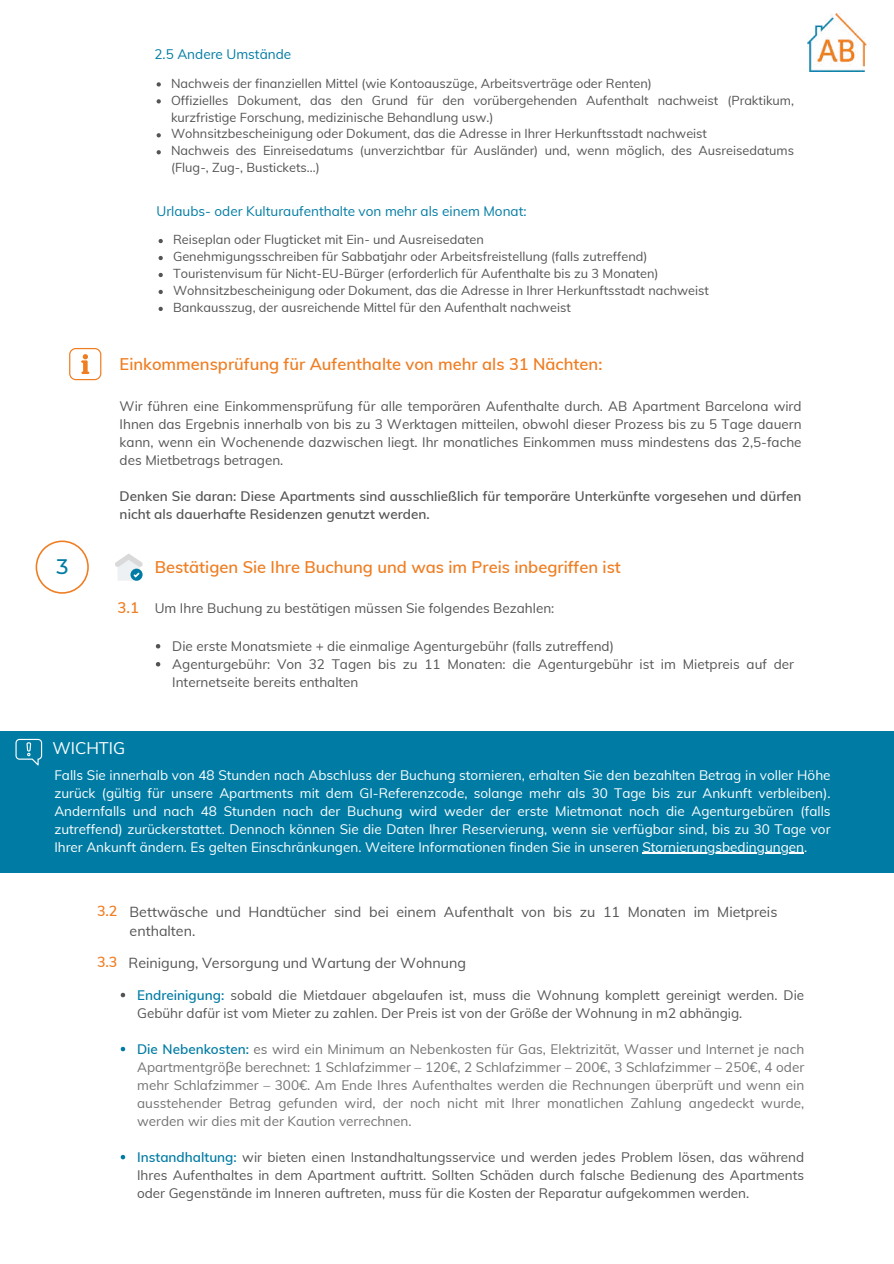
<style>
.page{position:relative;width:894px;height:1264px;background:#fff}
.page>*{position:absolute;margin:0;border:0;box-sizing:border-box;transform-origin:0 0}
.t1{font:500 21px "Montserrat";color:#007ca4}
.t2{font:600 16.5px "Muli";color:#ef7d21}
.t3{font:16.5px "Muli";color:#fff}
.t4{font:14.25px/19.2px "Muli";color:#545454}
.t5{font:13.5px/18px "Muli";color:#545454;text-align:justify}
.t6{font:13.5px/18px "Muli";color:#fff;text-align:justify}
.t7{font:13.5px/18px "Muli";color:#737373;text-align:justify}
.t8{font:600 13.5px/18px "Muli";color:#545454}
.t9{font:13.5px "Muli";color:#007ca4}
.t10{font:12.75px/17px "Muli";color:#545454}
.s1{font-weight:600;font-size:15px;color:#ef7d21}
.s2{font-weight:600;color:#ef7d21}
.s3{font-weight:600;color:#007ca4}
.s4{font-family:"Noto Sans"}
</style>
<div class="page">
<img style="left:807px;top:14px;width:60px;height:57px">
<svg style="left:156px;top:82px;width:5px;height:4px"></svg>
<svg style="left:156px;top:99px;width:5px;height:4px"></svg>
<svg style="left:156px;top:133px;width:5px;height:4px"></svg>
<svg style="left:156px;top:150px;width:5px;height:4px"></svg>
<svg style="left:158px;top:239px;width:5px;height:4px"></svg>
<svg style="left:158px;top:256px;width:5px;height:4px"></svg>
<svg style="left:158px;top:273px;width:5px;height:4px"></svg>
<svg style="left:158px;top:290px;width:5px;height:4px"></svg>
<svg style="left:158px;top:307px;width:5px;height:4px"></svg>
<svg style="left:69px;top:348px;width:32px;height:32px"></svg>
<svg style="left:36px;top:540px;width:53px;height:53px"></svg>
<svg style="left:115px;top:553px;width:28px;height:27px"></svg>
<svg style="left:156px;top:644px;width:4px;height:4px"></svg>
<svg style="left:156px;top:662px;width:4px;height:4px"></svg>
<svg style="left:121px;top:992px;width:4px;height:5px"></svg>
<svg style="left:121px;top:1046px;width:4px;height:5px"></svg>
<svg style="left:121px;top:1154px;width:4px;height:5px"></svg>
<div style="left:0;top:730px;width:893px;height:142px;background:#007ca4"></div>
<hr style="left:642px;top:852px;width:161px;height:2px;background:#fff">
<svg style="left:15px;top:739px;width:27px;height:26px"></svg>
<p class="t9" style="left:154px;top:45px;width:138px">2.5 Andere Umstände</p>
<p class="t10" style="left:171px;top:74px;width:624px">Nachweis der finanziellen Mittel (wie Kontoauszüge, Arbeitsverträge oder Renten)<br>Offizielles Dokument, das den Grund für den vorübergehenden Aufenthalt nachweist (Praktikum, kurzfristige Forschung, medizinische Behandlung usw.)<br>Wohnsitzbescheinigung oder Dokument, das die Adresse in Ihrer Herkunftsstadt nachweist<br>Nachweis des Einreisedatums (unverzichtbar für Ausländer) und, wenn möglich, des Ausreisedatums (Flug-, Zug-, Bustickets...)</p>
<p class="t9" style="left:156px;top:202px;width:371px">Urlaubs- oder Kulturaufenthalte von mehr als einem Monat:</p>
<p class="t10" style="left:173px;top:231px;width:537px">Reiseplan oder Flugticket mit Ein- und Ausreisedaten<br>Genehmigungsschreiben für Sabbatjahr oder Arbeitsfreistellung (falls zutreffend)<br>Touristenvisum für Nicht-EU-Bürger (erforderlich für Aufenthalte bis zu 3 Monaten)<br>Wohnsitzbescheinigung oder Dokument, das die Adresse in Ihrer Herkunftsstadt nachweist Bankausszug, der ausreichende Mittel für den Aufenthalt nachweist</p>
<p class="t2" style="left:120px;top:353px;width:484px">Einkommensprüfung für Aufenthalte von mehr als 31 Nächten:</p>
<p class="t5" style="left:120px;top:397px;width:683px">Wir führen eine Einkommensprüfung für alle temporären Aufenthalte durch. AB Apartment Barcelona wird Ihnen das Ergebnis innerhalb von bis zu 3 Werktagen mitteilen, obwohl dieser Prozess bis zu 5 Tage dauern kann, wenn ein Wochenende dazwischen liegt. Ihr monatliches Einkommen muss mindestens das 2,5-fache des Mietbetrags betragen.</p>
<p class="t8" style="left:120px;top:487px;width:683px">Denken Sie daran: Diese Apartments sind ausschließlich für temporäre Unterkünfte vorgesehen und dürfen nicht als dauerhafte Residenzen genutzt werden.</p>
<h1 class="t1" style="left:57px;top:553px;width:14px">3</h1>
<p class="t2" style="left:155px;top:556px;width:467px">Bestätigen Sie Ihre Buchung und was im Preis inbegriffen ist</p>
<p class="t5" style="left:117px;top:599px;width:438px"><span class="s1">3.1</span> Um Ihre Buchung zu bestätigen müssen Sie folgendes Bezahlen:</p>
<p class="t5" style="left:172px;top:636px;width:623px;text-align:left">Die erste Monatsmiete + die einmalige Agenturgebühr (falls zutreffend)<br>Agenturgebühr: Von 32 Tagen bis zu 11 Monaten: die Agenturgebühr ist im Mietpreis auf der<br>Internetseite bereits enthalten</p>
<p class="t3" style="left:52px;top:737px;width:74px">WICHTIG</p>
<p class="t6" style="left:54px;top:765px;width:777px">Falls Sie innerhalb von 48 Stunden nach Abschluss der Buchung stornieren, erhalten Sie den bezahlten Betrag in voller Höhe zurück (gültig für unsere Apartments mit dem GI-Referenzcode, solange mehr als 30 Tage bis zur Ankunft verbleiben).<br>Andernfalls und nach 48 Stunden nach der Buchung wird weder der erste Mietmonat noch die Agenturgebüren (falls zutreffend) zurückerstattet. Dennoch können Sie die Daten Ihrer Reservierung, wenn sie verfügbar sind, bis zu 30 Tage vor Ihrer Ankunft ändern. Es gelten Einschränkungen. Weitere Informationen finden Sie in unseren Stornierungsbedingungen.</p>
<p class="t4" style="left:130px;top:901px;width:649px;text-indent:-33px"><span class="s2">3.2</span> Bettwäsche und Handtücher sind bei einem Aufenthalt von bis zu 11 Monaten im Mietpreis enthalten.</p>
<p class="t4" style="left:97px;top:953px;width:370px"><span class="s2">3.3</span> Reinigung, Versorgung und Wartung der Wohnung</p>
<p class="t5" style="left:137px;top:985px;width:668px"><span class="s3">Endreinigung:</span> sobald die Mietdauer abgelaufen ist, muss die Wohnung komplett gereinigt werden. Die<br>Gebühr dafür ist vom Mieter zu zahlen. Der Preis ist von der Größe der Wohnung in m2 abhängig.</p>
<p class="t7" style="left:137px;top:1039px;width:668px"><span class="s3">Die Nebenkosten:</span> es wird ein Minimum an Nebenkosten für Gas, Elektrizität, Wasser und Internet je nach Apartmentgrö<span class="s4">β</span>e berechnet: 1 Schlafzimmer – 120€, 2 Schlafzimmer – 200€, 3 Schlafzimmer – 250€, 4 oder mehr Schlafzimmer – 300€. Am Ende Ihres Aufenthaltes werden die Rechnungen überprüft und wenn ein ausstehender Betrag gefunden wird, der noch nicht mit Ihrer monatlichen Zahlung angedeckt wurde, werden wir dies mit der Kaution verrechnen.</p>
<p class="t5" style="left:137px;top:1147px;width:668px"><span class="s3">Instandhaltung:</span> wir bieten einen Instandhaltungsservice und werden jedes Problem lösen, das während Ihres Aufenthaltes in dem Apartment auftritt. Sollten Schäden durch falsche Bedienung des Apartments oder Gegenstände im Inneren auftreten, muss für die Kosten der Reparatur aufgekommen werden.</p>
</div>
